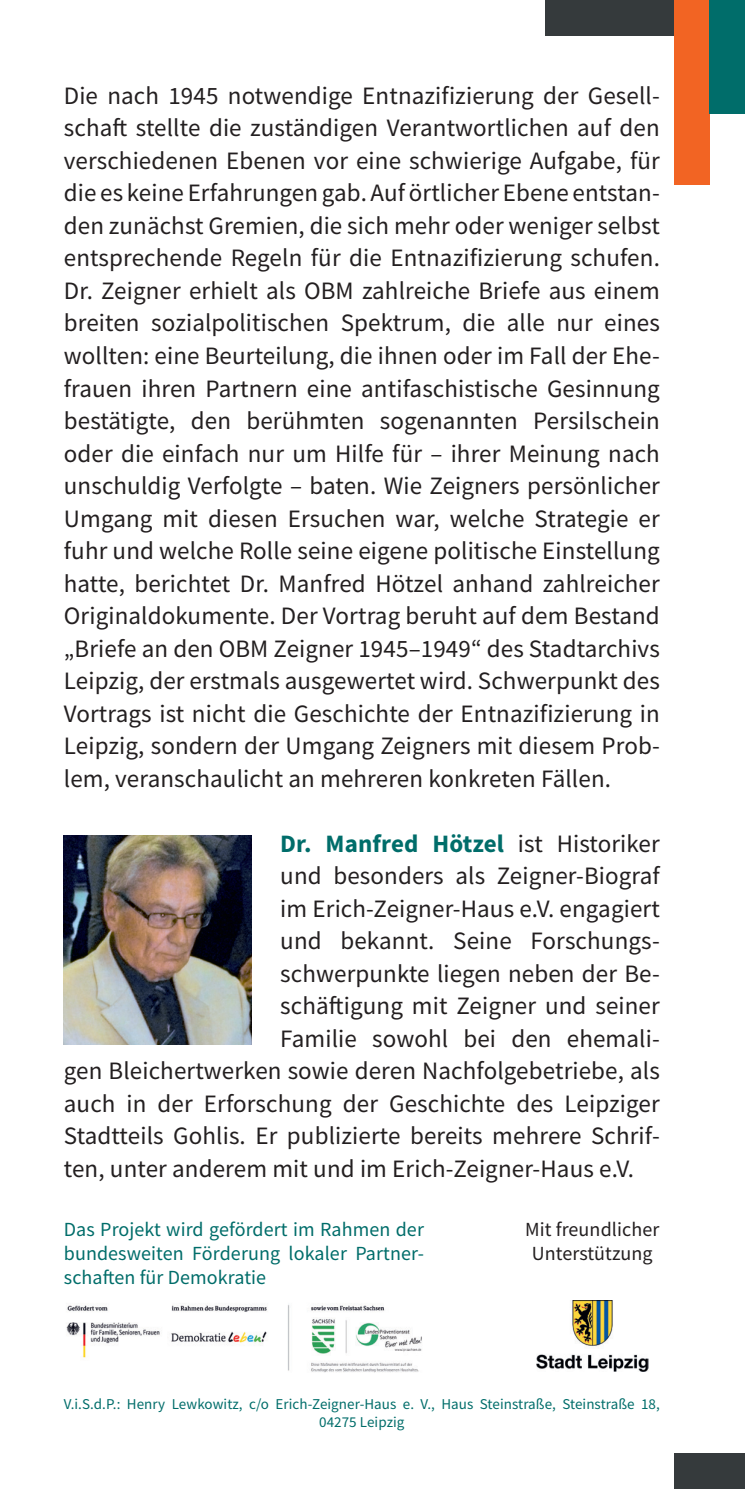
<style>
.page{position:relative;width:745px;height:1489px;background:#fff}
.page>*{position:absolute;margin:0;border:0;box-sizing:border-box;transform-origin:0 0}
.t1{font:25px/32.5px "Source Sans Pro";letter-spacing:.005em;color:#231f20;text-align:justify}
.t2{font:700 25px "Source Sans Pro";letter-spacing:.005em;color:#006d6a}
.t3{font:20px/24px "Source Sans Pro";letter-spacing:.005em;color:#006d6a;text-align:justify}
.t4{font:20px/24px "Source Sans Pro";letter-spacing:.005em;color:#231f20;text-align:center}
.t5{font:15px/18px "Source Sans Pro";letter-spacing:.005em;color:#006d6a;text-align:center}
.s1{font-weight:400;color:#231f20}
</style>
<div class="page">
<div style="left:673px;top:1453px;width:71px;height:35px;background:#353a3c"></div>
<div style="left:673px;top:0;width:36px;height:185px;background:#f26423"></div>
<div style="left:709px;top:0;width:35px;height:113px;background:#006d6a"></div>
<div style="left:545px;top:0;width:128px;height:35px;background:#353a3c"></div>
<img style="left:64px;top:835px;width:188px;height:209px">
<img style="left:536px;top:1300px;width:111px;height:71px">
<img style="left:66px;top:1304px;width:356px;height:67px">
<p class="t1" style="left:64px;top:79px;width:597px">Die nach 1945 notwendige Entnazifizierung der Gesell&shy;schaft stellte die zuständigen Verantwortlichen auf den verschiedenen Ebenen vor eine schwierige Aufgabe, für die es keine Erfahrungen gab. Auf örtlicher Ebene entstan&shy;den zunächst Gremien, die sich mehr oder weniger selbst entsprechende Regeln für die Entnazifizierung schufen.<br>Dr. Zeigner erhielt als OBM zahlreiche Briefe aus einem breiten sozialpolitischen Spektrum, die alle nur eines wollten: eine Beurteilung, die ihnen oder im Fall der Ehe&shy;frauen ihren Partnern eine antifaschistische Gesinnung bestätigte, den berühmten sogenannten Persilschein oder die einfach nur um Hilfe für – ihrer Meinung nach unschuldig Verfolgte – baten. Wie Zeigners persönlicher Umgang mit diesen Ersuchen war, welche Strategie er fuhr und welche Rolle seine eigene politische Einstellung hatte, berichtet Dr. Manfred Hötzel anhand zahlreicher Originaldokumente. Der Vortrag beruht auf dem Bestand „Briefe an den OBM Zeigner 1945–1949“ des Stadtarchivs Leipzig, der erstmals ausgewertet wird. Schwerpunkt des Vortrags ist nicht die Geschichte der Entnazifizierung in Leipzig, sondern der Umgang Zeigners mit diesem Prob&shy;lem, veranschaulicht an mehreren konkreten Fällen.</p>
<p class="t2" style="left:280px;top:826px;width:381px">Dr. Manfred Hötzel <span class="s1">ist Historiker</span></p>
<p class="t1" style="left:280px;top:859px;width:381px">und besonders als Zeigner-Biograf</p>
<p class="t1" style="left:280px;top:892px;width:381px">im Erich-Zeigner-Haus e.V. engagiert</p>
<p class="t1" style="left:280px;top:924px;width:381px">und bekannt. Seine Forschungs-</p>
<p class="t1" style="left:280px;top:957px;width:381px">schwerpunkte liegen neben der Be-</p>
<p class="t1" style="left:280px;top:989px;width:381px">schäftigung mit Zeigner und seiner</p>
<p class="t1" style="left:280px;top:1022px;width:381px">Familie sowohl bei den ehemali-</p>
<p class="t1" style="left:64px;top:1054px;width:597px">gen Bleichertwerken sowie deren Nachfolgebetriebe, als</p>
<p class="t1" style="left:64px;top:1087px;width:597px">auch in der Erforschung der Geschichte des Leipziger</p>
<p class="t1" style="left:64px;top:1119px;width:597px">Stadtteils Gohlis. Er publizierte bereits mehrere Schrif-</p>
<p class="t1" style="left:64px;top:1152px;width:571px">ten, unter anderem mit und im Erich-Zeigner-Haus e.V.</p>
<p class="t4" style="left:525px;top:1217px;width:136px">Mit freundlicher<br>Unterstützung</p>
<p class="t3" style="left:64px;top:1217px;width:361px">Das Projekt wird gefördert im Rahmen der bundesweiten Förderung lokaler Partner&shy;schaften für Demokratie</p>
<p class="t5" style="left:64px;top:1394px;width:597px">V.i.S.d.P.: Henry Lewkowitz, c/o Erich-Zeigner-Haus e. V., Haus Steinstraße, Steinstraße 18,<br>04275 Leipzig</p>
</div>
